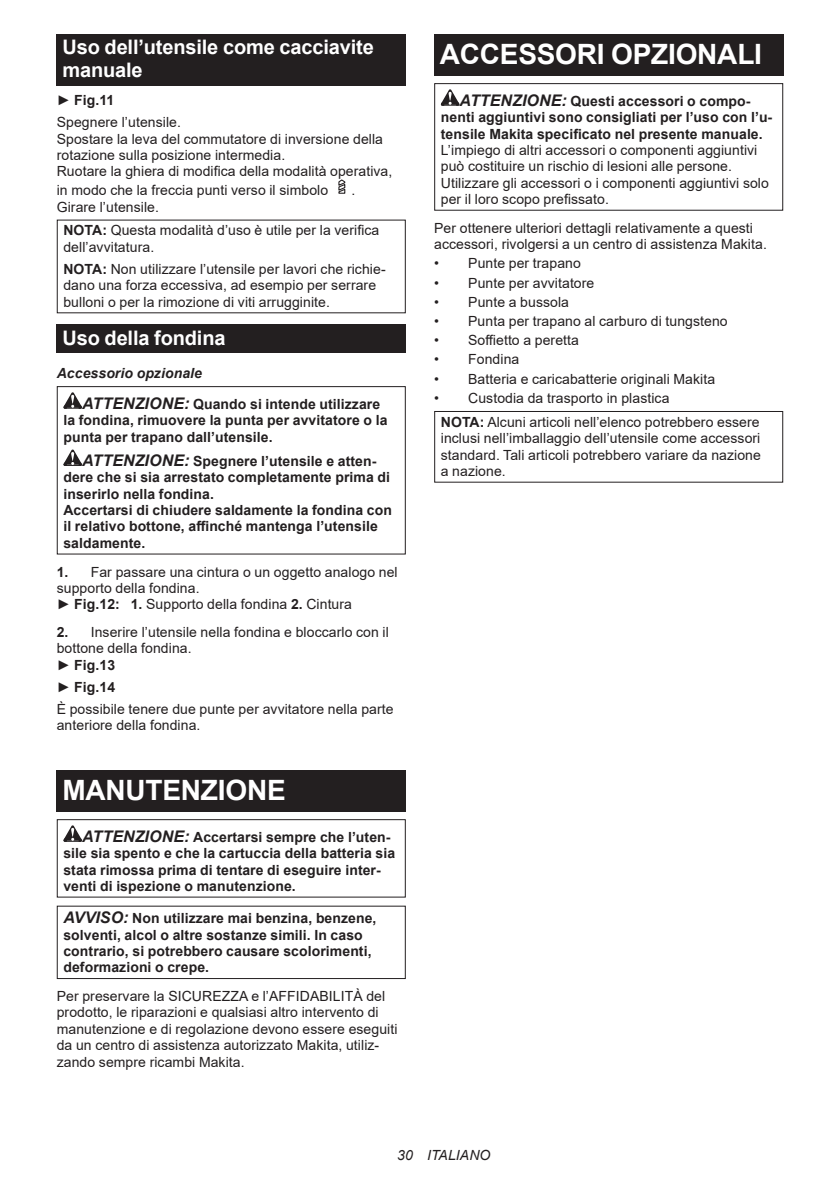
<style>
.page{position:relative;width:840px;height:1191px;background:#fff}
.page>*{position:absolute;margin:0;border:0;box-sizing:border-box;transform-origin:0 0}
.t1{font:700 28px "Arial";letter-spacing:-.01em;color:#fff}
.t2{font:700 20px/23.4px "Arial";letter-spacing:-.01em;color:#fff}
.t3{font:14px/16.4px "Arial";letter-spacing:.005em;color:#231f20}
.t4{font:700 14px/16.4px "Arial";letter-spacing:.005em;color:#231f20}
.t5{font:italic 14px "Arial";letter-spacing:.005em;color:#231f20}
.s1{font-weight:700}
.s2{font-style:italic}
.s3{font-style:italic;font-size:16px}
</style>
<div class="page">
<div style="left:57px;top:34px;width:348px;height:52px;background:#231f20"></div>
<svg style="left:338px;top:179px;width:8px;height:15px"></svg>
<div style="left:57px;top:325px;width:348px;height:28px;background:#231f20"></div>
<svg style="left:63px;top:392px;width:19px;height:17px"></svg>
<svg style="left:63px;top:449px;width:19px;height:17px"></svg>
<div style="left:57px;top:386px;width:348px;height:168px;border:1px solid #231f20"></div>
<div style="left:57px;top:770px;width:348px;height:41px;background:#231f20"></div>
<svg style="left:63px;top:825px;width:19px;height:16px"></svg>
<div style="left:57px;top:819px;width:348px;height:78px;border:1px solid #231f20"></div>
<div style="left:57px;top:905px;width:348px;height:74px;border:1px solid #231f20"></div>
<div style="left:434px;top:34px;width:348px;height:41px;background:#231f20"></div>
<svg style="left:440px;top:89px;width:19px;height:17px"></svg>
<div style="left:434px;top:83px;width:348px;height:128px;border:1px solid #231f20"></div>
<div style="left:434px;top:411px;width:348px;height:71px;border:1px solid #231f20"></div>
<h2 class="t2" style="left:62px;top:36px;width:313px">Uso dell’utensile come cacciavite manuale</h2>
<p class="t3" style="left:57px;top:89px;width:126px;line-height:22px">► <span class="s1">Fig.11<br></span>Spegnere l’utensile.</p>
<p class="t3" style="left:57px;top:130px;width:337px">Spostare la leva del commutatore di inversione della rotazione sulla posizione intermedia.<br>Ruotare la ghiera di modifica della modalità operativa,</p>
<p class="t3" style="left:57px;top:182px;width:273px">in modo che la freccia punti verso il simbolo</p>
<p class="t3" style="left:351px;top:182px;width:5px">.</p>
<p class="t3" style="left:63px;top:195px;width:317px;line-height:23.8px;text-indent:-7px">Girare l’utensile.<br><span class="s1">NOTA:</span> Questa modalità d’uso è utile per la verifica</p>
<p class="t3" style="left:63px;top:236px;width:323px;line-height:22px">dell’avvitatura.<br><span class="s1">NOTA:</span> Non utilizzare l’utensile per lavori che richie-</p>
<p class="t3" style="left:63px;top:277px;width:314px">dano una forza eccessiva, ad esempio per serrare bulloni o per la rimozione di viti arrugginite.</p>
<h2 class="t2" style="left:62px;top:326px;width:164px">Uso della fondina</h2>
<p class="t4" style="left:82px;top:358px;width:299px;line-height:30.6px;text-indent:-25px"><span class="s2">Accessorio opzionale<br></span><span class="s3">ATTENZIONE:</span> Quando si intende utilizzare</p>
<p class="t4" style="left:63px;top:412px;width:325px">la fondina, rimuovere la punta per avvitatore o la punta per trapano dall’utensile.</p>
<p class="t4" style="left:63px;top:453px;width:330px;text-indent:19px"><span class="s3">ATTENZIONE:</span> Spegnere l’utensile e atten&shy;dere che si sia arrestato completamente prima di inserirlo nella fondina.<br>Accertarsi di chiudere saldamente la fondina con il relativo bottone, affinché mantenga l’utensile saldamente.</p>
<p class="t3" style="left:57px;top:563px;width:342px"><span class="s1">1.</span> Far passare una cintura o un oggetto analogo nel supporto della fondina.<br>► <span class="s1">Fig.12: 1.</span> Supporto della fondina <span class="s1">2.</span> Cintura</p>
<p class="t3" style="left:57px;top:624px;width:333px"><span class="s1">2.</span> Inserire l’utensile nella fondina e bloccarlo con il bottone della fondina.<br>► <span class="s1">Fig.13</span></p>
<p class="t3" style="left:57px;top:676px;width:338px;line-height:22px">► <span class="s1">Fig.14<br></span>È possibile tenere due punte per avvitatore nella parte</p>
<p class="t3" style="left:57px;top:717px;width:145px">anteriore della fondina.</p>
<h1 class="t1" style="left:62px;top:770px;width:225px">MANUTENZIONE</h1>
<p class="t4" style="left:63px;top:829px;width:333px;text-indent:19px"><span class="s3">ATTENZIONE:</span> Accertarsi sempre che l’uten&shy;sile sia spento e che la cartuccia della batteria sia stata rimossa prima di tentare di eseguire inter&shy;venti di ispezione o manutenzione.</p>
<p class="t4" style="left:63px;top:910px;width:314px"><span class="s3">AVVISO:</span> Non utilizzare mai benzina, benzene, solventi, alcol o altre sostanze simili. In caso contrario, si potrebbero causare scolorimenti, deformazioni o crepe.</p>
<p class="t3" style="left:57px;top:988px;width:342px">Per preservare la SICUREZZA e l’AFFIDABILITÀ del prodotto, le riparazioni e qualsiasi altro intervento di manutenzione e di regolazione devono essere eseguiti da un centro di assistenza autorizzato Makita, utiliz&shy;zando sempre ricambi Makita.</p>
<h1 class="t1" style="left:439px;top:34px;width:323px">ACCESSORI OPZIONALI</h1>
<p class="t4" style="left:440px;top:93px;width:333px;text-indent:19px"><span class="s3">ATTENZIONE:</span> Questi accessori o compo&shy;nenti aggiuntivi sono consigliati per l’uso con l’u&shy;tensile Makita specificato nel presente manuale.</p>
<p class="t3" style="left:440px;top:142px;width:329px">L’impiego di altri accessori o componenti aggiuntivi può costituire un rischio di lesioni alle persone.<br>Utilizzare gli accessori o i componenti aggiuntivi solo per il loro scopo prefissato.</p>
<p class="t3" style="left:434px;top:219px;width:334px">Per ottenere ulteriori dettagli relativamente a questi accessori, rivolgersi a un centro di assistenza Makita.</p>
<p class="t3" style="left:434px;top:255px;width:148px">• Punte per trapano</p>
<p class="t3" style="left:434px;top:274px;width:162px">• Punte per avvitatore</p>
<p class="t3" style="left:434px;top:293px;width:136px">• Punte a bussola</p>
<p class="t3" style="left:434px;top:313px;width:295px">• Punta per trapano al carburo di tungsteno</p>
<p class="t3" style="left:434px;top:332px;width:146px">• Soffietto a peretta</p>
<p class="t3" style="left:434px;top:351px;width:87px">• Fondina</p>
<p class="t3" style="left:434px;top:370px;width:282px">• Batteria e caricabatterie originali Makita</p>
<p class="t3" style="left:440px;top:386px;width:320px;line-height:23.8px;text-indent:-7px">• Custodia da trasporto in plastica<br><span class="s1">NOTA:</span> Alcuni articoli nell’elenco potrebbero essere</p>
<p class="t3" style="left:440px;top:430px;width:321px;text-align:justify">inclusi nell’imballaggio dell’utensile come accessori standard. Tali articoli potrebbero variare da nazione a nazione.</p>
<p class="t5" style="left:397px;top:1146px;width:95px">30 ITALIANO</p>
</div>
